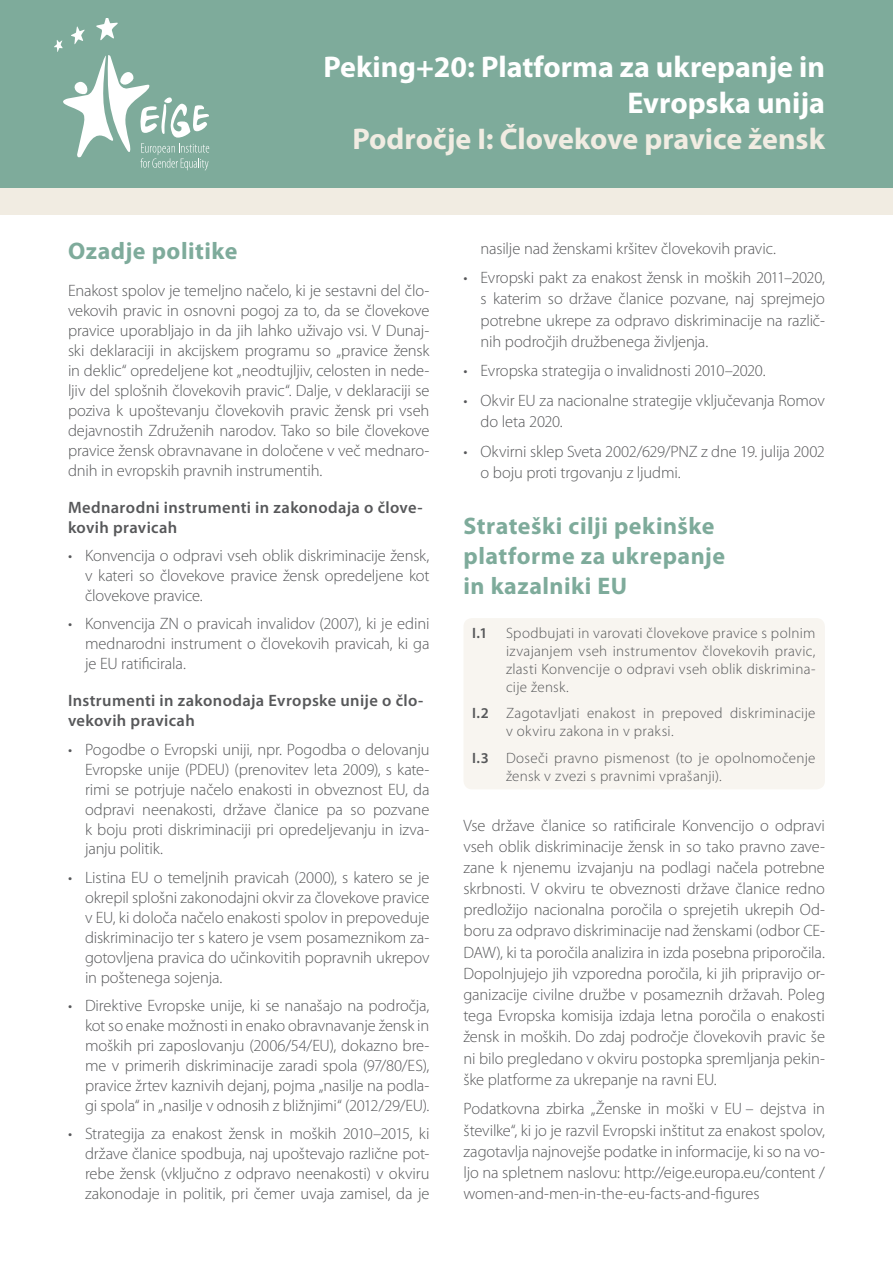
<style>
.page{position:relative;width:893px;height:1263px;background:#fff}
.page>*{position:absolute;margin:0;border:0;box-sizing:border-box;transform-origin:0 0}
.Main_1{font:700 30px/36px "Myriad Pro";color:#fff;text-align:right}
.Main_2{font:700 30px "Myriad Pro";color:#f1ece2}
.Title_1{font:700 24px/30.2px "Myriad Pro";letter-spacing:.02em;color:#7eab9b}
.Body_Text{font:300 16.5px/20px "Myriad Pro";letter-spacing:-.01em;color:#57585a;text-align:justify}
.Subtitle{font:600 16.5px/20px "Myriad Pro";letter-spacing:.02em;color:#57585a}
.Body_Text_2{font:300 15px/18px "Myriad Pro";letter-spacing:.02em;color:#57585a}
.s1{font-weight:600}
</style>
<div class="page">
<div style="left:463px;top:618px;width:362px;height:171px;background:#f8f5f0;border-radius:9px"></div>
<div style="left:0;top:0;width:893px;height:215px;background:#f1ece2"></div>
<div style="left:0;top:0;width:893px;height:187px;background:#7eab9b"></div>
<svg style="left:54px;top:18px;width:155px;height:153px"></svg>
<p class="Main_1" style="left:323px;top:48px;width:503px">Peking+20: Platforma za ukrepanje in<br>Evropska unija</p>
<p class="Main_2" style="left:352px;top:119px;width:474px">Področje I: Človekove pravice žensk</p>
<p class="Title_1" style="left:68px;top:235px;width:171px">Ozadje politike</p>
<p class="Body_Text" style="left:68px;top:281px;width:363px">Enakost spolov je temeljno načelo, ki je sestavni del člo‑ vekovih pravic in osnovni pogoj za to, da se človekove pravice uporabljajo in da jih lahko uživajo vsi. V Dunaj‑ ski deklaraciji in akcijskem programu so „pravice žensk in deklic“ opredeljene kot „neodtujljiv, celosten in nede‑ ljiv del splošnih človekovih pravic“. Dalje, v deklaraciji se poziva k upoštevanju človekovih pravic žensk pri vseh dejavnostih Združenih narodov. Tako so bile človekove pravice žensk obravnavane in določene v več mednaro‑ dnih in evropskih pravnih instrumentih.</p>
<p class="Subtitle" style="left:68px;top:497px;width:356px">Mednarodni instrumenti in zakonodaja o člove&shy;kovih pravicah</p>
<p class="Body_Text" style="left:85px;top:546px;width:346px;text-indent:-17px">• Konvencija o odpravi vseh oblik diskriminacije žensk, v kateri so človekove pravice žensk opredeljene kot človekove pravice.</p>
<p class="Body_Text" style="left:85px;top:614px;width:346px;text-indent:-17px">• Konvencija ZN o pravicah invalidov (2007), ki je edini mednarodni instrument o človekovih pravicah, ki ga je EU ratificirala.</p>
<p class="Subtitle" style="left:68px;top:690px;width:357px">Instrumenti in zakonodaja Evropske unije o člo&shy;vekovih pravicah</p>
<p class="Body_Text" style="left:85px;top:739px;width:346px;text-indent:-17px">• Pogodbe o Evropski uniji, npr. Pogodba o delovanju Evropske unije (PDEU) (prenovitev leta 2009), s kate‑ rimi se potrjuje načelo enakosti in obveznost EU, da odpravi neenakosti, države članice pa so pozvane k boju proti diskriminaciji pri opredeljevanju in izva‑ janju politik.</p>
<p class="Body_Text" style="left:85px;top:868px;width:346px;text-indent:-17px">• Listina EU o temeljnih pravicah (2000), s katero se je okrepil splošni zakonodajni okvir za človekove pravice v EU, ki določa načelo enakosti spolov in prepoveduje diskriminacijo ter s katero je vsem posameznikom za‑ gotovljena pravica do učinkovitih popravnih ukrepov in poštenega sojenja.</p>
<p class="Body_Text" style="left:85px;top:996px;width:346px;text-indent:-17px">• Direktive Evropske unije, ki se nanašajo na področja, kot so enake možnosti in enako obravnavanje žensk in moških pri zaposlovanju (2006/54/EU), dokazno bre‑ me v primerih diskriminacije zaradi spola (97/80/ES), pravice žrtev kaznivih dejanj, pojma „nasilje na podla‑ gi spola“ in „nasilje v odnosih z bližnjimi“ (2012/29/EU).</p>
<p class="Body_Text" style="left:85px;top:1124px;width:346px;text-indent:-17px">• Strategija za enakost žensk in moških 2010–2015, ki države članice spodbuja, naj upoštevajo različne pot‑ rebe žensk (vključno z odpravo neenakosti) v okviru zakonodaje in politik, pri čemer uvaja zamisel, da je</p>
<p class="Body_Text" style="left:480px;top:238px;width:297px">nasilje nad ženskami kršitev človekovih pravic.</p>
<p class="Body_Text" style="left:480px;top:267px;width:346px;line-height:21.1px;text-indent:-17px">• Evropski pakt za enakost žensk in moških 2011–2020, s katerim so države članice pozvane, naj sprejmejo potrebne ukrepe za odpravo diskriminacije na različ‑ nih področjih družbenega življenja.</p>
<p class="Body_Text" style="left:463px;top:361px;width:304px">• Evropska strategija o invalidnosti 2010–2020.</p>
<p class="Body_Text" style="left:480px;top:390px;width:346px;line-height:21.1px;text-indent:-17px">• Okvir EU za nacionalne strategije vključevanja Romov do leta 2020.</p>
<p class="Body_Text" style="left:480px;top:441px;width:346px;line-height:21.1px;text-indent:-17px">• Okvirni sklep Sveta 2002/629/PNZ z dne 19. julija 2002 o boju proti trgovanju z ljudmi.</p>
<p class="Title_1" style="left:463px;top:510px;width:263px">Strateški cilji pekinške platforme za ukrepanje in kazalniki EU</p>
<p class="Body_Text_2" style="left:506px;top:624px;width:311px;text-align:justify;text-indent:-34px"><span class="s1">I.1</span> Spodbujati in varovati človekove pravice s polnim izvajanjem vseh instrumentov človekovih pravic, zlasti Konvencije o odpravi vseh oblik diskrimina‑ cije žensk.</p>
<p class="Body_Text_2" style="left:506px;top:705px;width:311px;text-indent:-34px"><span class="s1">I.2</span> Zagotavljati enakost in prepoved diskriminacije v okviru zakona in v praksi.</p>
<p class="Body_Text_2" style="left:506px;top:749px;width:311px;text-indent:-34px"><span class="s1">I.3</span> Doseči pravno pismenost (to je opolnomočenje žensk v zvezi s pravnimi vprašanji).</p>
<p class="Body_Text" style="left:463px;top:815px;width:363px;line-height:21.1px">Vse države članice so ratificirale Konvencijo o odpravi vseh oblik diskriminacije žensk in so tako pravno zave‑ zane k njenemu izvajanju na podlagi načela potrebne skrbnosti. V okviru te obveznosti države članice redno predložijo nacionalna poročila o sprejetih ukrepih Od‑ boru za odpravo diskriminacije nad ženskami (odbor CE‑ DAW), ki ta poročila analizira in izda posebna priporočila.<br>Dopolnjujejo jih vzporedna poročila, ki jih pripravijo or‑ ganizacije civilne družbe v posameznih državah. Poleg tega Evropska komisija izdaja letna poročila o enakosti žensk in moških. Do zdaj področje človekovih pravic še ni bilo pregledano v okviru postopka spremljanja pekin‑ ške platforme za ukrepanje na ravni EU.</p>
<p class="Body_Text" style="left:463px;top:1099px;width:363px;line-height:21.1px">Podatkovna zbirka „Ženske in moški v EU – dejstva in številke“, ki jo je razvil Evropski inštitut za enakost spolov, zagotavlja najnovejše podatke in informacije, ki so na vo‑ ljo na spletnem naslovu: http://eige.europa.eu/content / women‑and‑men‑in‑the‑eu‑facts‑and‑figures</p>
</div>
